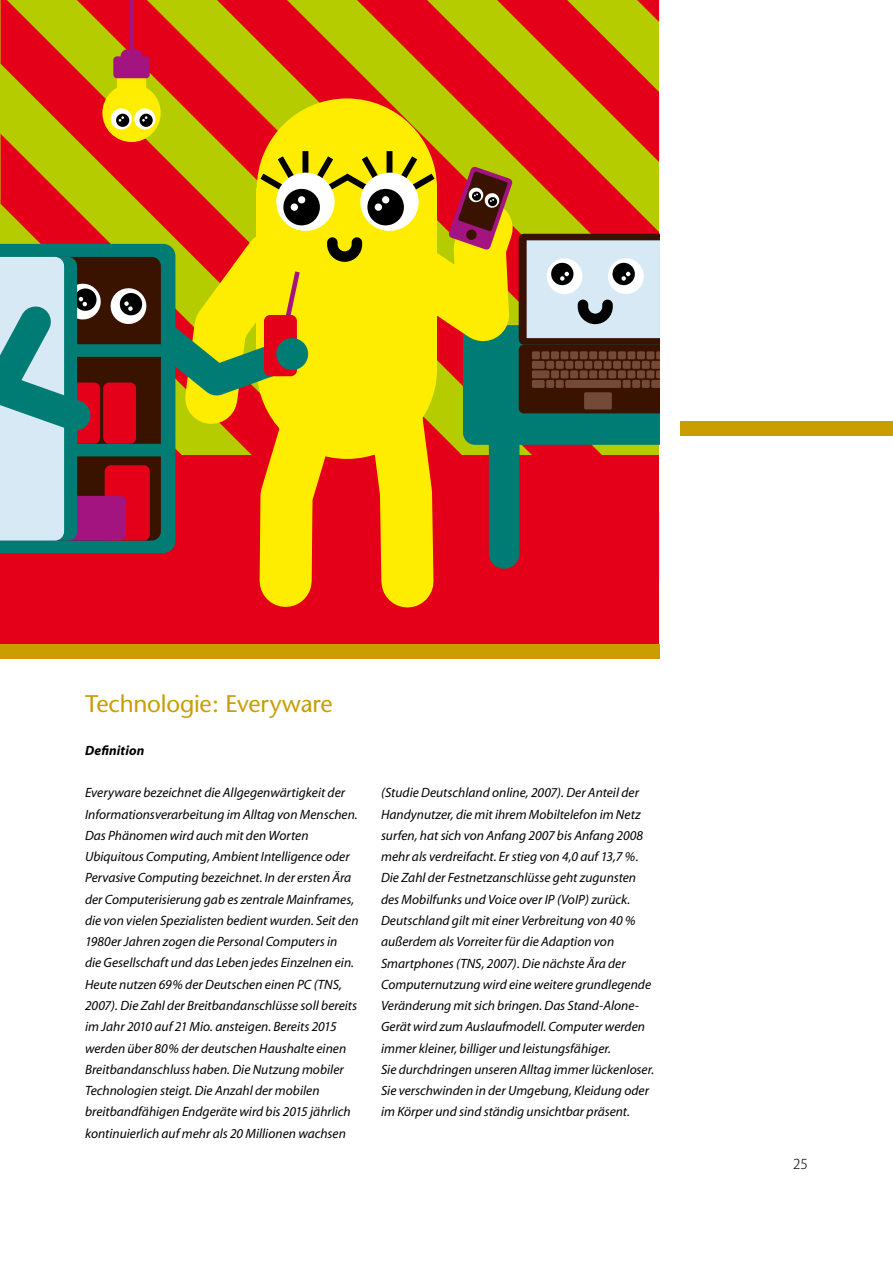
<style>
.page{position:relative;width:893px;height:1263px;background:#fff}
.page>*{position:absolute;margin:0;border:0;box-sizing:border-box;transform-origin:0 0}
.t1{font:24px "Stone Sans";letter-spacing:-.01em;color:#c99d00}
.t2{font:italic 13.5px/21.3px "Myriad";color:#000}
.t3{font:italic 700 13.5px "Myriad";letter-spacing:.01em;color:#000}
.t4{font:300 13.5px "Koz Go Pro";color:#000}
</style>
<div class="page">
<div style="left:680px;top:421px;width:213px;height:15px;background:#c99d00"></div>
<svg style="left:1px;top:0;width:652px;height:455px;background:#cb640c"></svg>
<svg style="left:1px;top:134px;width:488px;height:321px;background:#c96d0b"></svg>
<div style="left:1px;top:455px;width:658px;height:191px;background:#e30018"></div>
<div style="left:489px;top:396px;width:30px;height:173px;background:#007c74;border-radius:15px"></div>
<svg style="left:259px;top:416px;width:201px;height:192px"></svg>
<div style="left:257px;top:279px;width:180px;height:180px;background:#ffed00;border-radius:50%"></div>
<div style="left:257px;top:98px;width:180px;height:181px;background:#ffed00;border-radius:50%"></div>
<svg style="left:153px;top:185px;width:185px;height:271px"></svg>
<div style="left:102px;top:84px;width:59px;height:58px;background:#ffed00;border-radius:50%"></div>
<div style="left:117px;top:64px;width:29px;height:47px;background:#ffed00;border-radius:3px"></div>
<div style="left:113px;top:56px;width:37px;height:22px;background:#a41480;border-radius:4px"></div>
<div style="left:121px;top:49px;width:21px;height:18px;background:#a41480;border-radius:7px"></div>
<hr style="left:130px;top:0;width:3px;height:55px;background:#a41480">
<svg style="left:111px;top:108px;width:21px;height:22px"></svg>
<div style="left:116px;top:114px;width:13px;height:13px;background:#000;border-radius:50%"></div>
<svg style="left:119px;top:116px;width:5px;height:6px"></svg>
<svg style="left:134px;top:108px;width:21px;height:22px"></svg>
<div style="left:140px;top:114px;width:13px;height:13px;background:#000;border-radius:50%"></div>
<svg style="left:142px;top:116px;width:5px;height:6px"></svg>
<svg style="left:356px;top:162px;width:92px;height:254px"></svg>
<svg style="left:327px;top:237px;width:35px;height:25px"></svg>
<svg style="left:0;top:244px;width:175px;height:309px;background:#067a72"></svg>
<svg style="left:0;top:257px;width:315px;height:283px"></svg>
<div style="left:264px;top:315px;width:33px;height:61px;background:#e30018;border-radius:6px"></div>
<div style="left:276px;top:338px;width:32px;height:32px;background:#007c74;border-radius:50%"></div>
<svg style="left:448px;top:0;width:211px;height:445px;background:#a27636"></svg>
<svg style="left:276px;top:173px;width:59px;height:58px"></svg>
<div style="left:283px;top:189px;width:37px;height:36px;background:#000;border-radius:50%"></div>
<svg style="left:260px;top:151px;width:175px;height:61px"></svg>
<div style="left:360px;top:173px;width:59px;height:58px;background:#fff;border-radius:50%"></div>
<div style="left:367px;top:189px;width:37px;height:36px;background:#000;border-radius:50%"></div>
<div style="left:382px;top:196px;width:7px;height:7px;background:#fff;border-radius:50%"></div>
<div style="left:375px;top:203px;width:7px;height:8px;background:#fff;border-radius:50%"></div>
<div style="left:0;top:644px;width:659px;height:15px;background:#c99d00"></div>
<h1 class="t1" style="left:85px;top:690px;width:249px">Technologie: Everyware</h1>
<p class="t3" style="left:85px;top:743px;width:61px">Definition</p>
<p class="t2" style="left:85px;top:783px;width:275px">Everyware bezeichnet die Allgegenwärtigkeit der Informationsverarbeitung im Alltag von Menschen.<br>Das Phänomen wird auch mit den Worten Ubiquitous Computing, Ambient Intelligence oder Pervasive Computing bezeichnet. In der ersten Ära der Computerisierung gab es zentrale Mainframes, die von vielen Spezialisten bedient wurden. Seit den 1980er Jahren zogen die Personal Computers in<br>die Gesellschaft und das Leben jedes Einzelnen ein.<br>Heute nutzen 69% der Deutschen einen PC (TNS, 2007). Die Zahl der Breitbandanschlüsse soll bereits im Jahr 2010 auf 21 Mio. ansteigen. Bereits 2015 werden über 80% der deutschen Haushalte einen Breitbandanschluss haben. Die Nutzung mobiler Technologien steigt. Die Anzahl der mobilen breitbandfähigen Endgeräte wird bis 2015 jährlich kontinuierlich auf mehr als 20 Millionen wachsen</p>
<p class="t2" style="left:381px;top:783px;width:275px">(Studie Deutschland online, 2007). Der Anteil der Handynutzer, die mit ihrem Mobiltelefon im Netz surfen, hat sich von Anfang 2007 bis Anfang 2008 mehr als verdreifacht. Er stieg von 4,0 auf 13,7 %.<br>Die Zahl der Festnetzanschlüsse geht zugunsten des Mobilfunks und Voice over IP (VoIP) zurück.<br>Deutschland gilt mit einer Verbreitung von 40 % außerdem als Vorreiter für die Adaption von Smartphones (TNS, 2007). Die nächste Ära der Computernutzung wird eine weitere grundlegende Veränderung mit sich bringen. Das Stand-Alone-Gerät wird zum Auslaufmodell. Computer werden immer kleiner, billiger und leistungsfähiger.<br>Sie durchdringen unseren Alltag immer lückenloser.<br>Sie verschwinden in der Umgebung, Kleidung oder im Körper und sind ständig unsichtbar präsent.</p>
<p class="t4" style="left:793px;top:1156px;width:16px">25</p>
</div>
